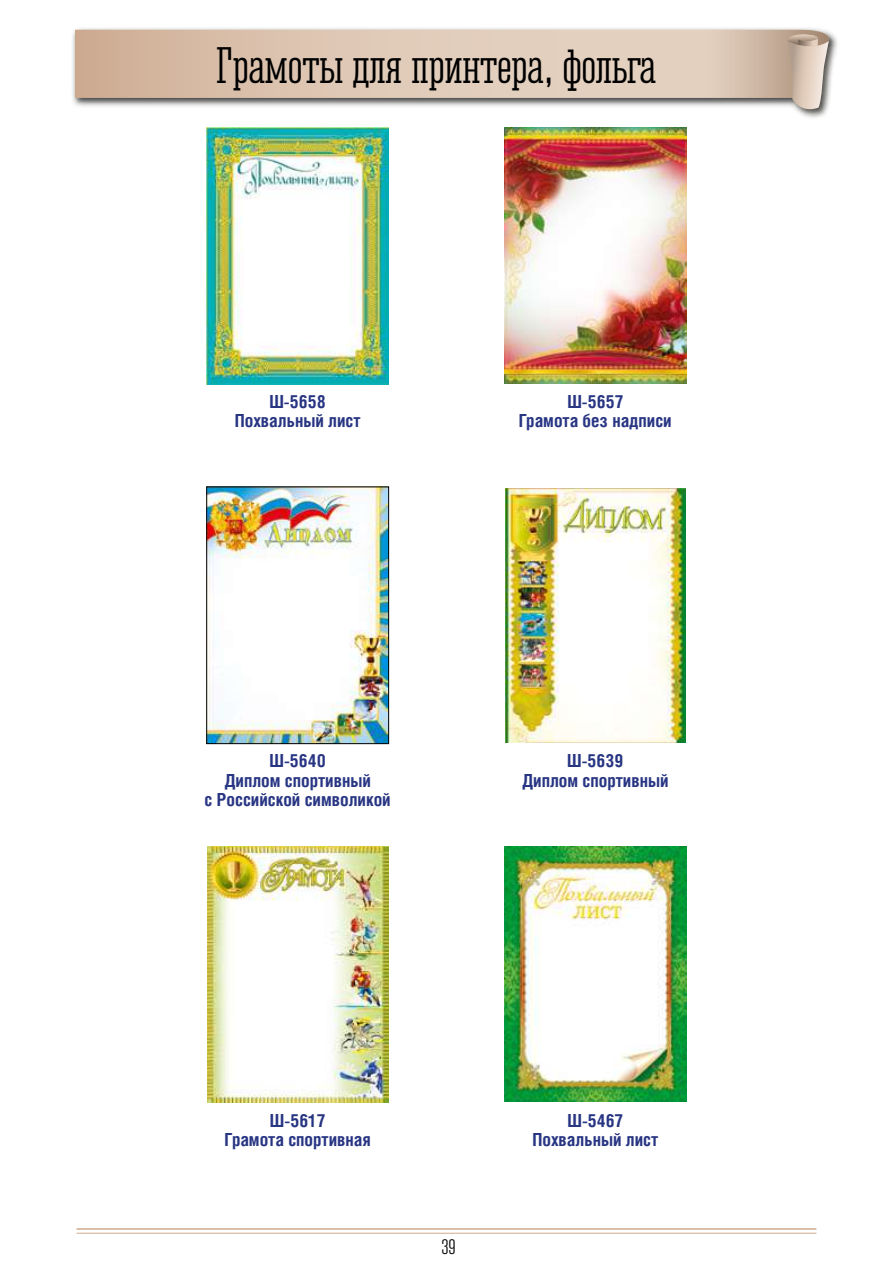
<style>
.page{position:relative;width:893px;height:1263px;background:#fff}
.page>*{position:absolute;margin:0;border:0;box-sizing:border-box;transform-origin:0 0}
.t1{font:47.85px "Corki";letter-spacing:-.005em;color:#000}
.t2{font:19.5px "Corki";color:#000}
.t3{font:700 18px/19.5px "Helios Cond C";color:#283583;text-align:center}
</style>
<div class="page">
<img style="left:72px;top:28px;width:765px;height:90px">
<svg style="left:75px;top:29px;width:757px;height:72px;background:#8d8c8a"></svg>
<svg style="left:584px;top:30px;width:245px;height:68px;background:#dcc7b6"></svg>
<div style="left:75px;top:30px;width:509px;height:68px;background:linear-gradient(to right,#d0b098,#e8d7c7)"></div>
<svg style="left:786px;top:34px;width:43px;height:80px;background:#c9baad"></svg>
<hr style="left:77px;top:1233px;width:739px;height:1px;background:#cfaa8f">
<hr style="left:77px;top:1228px;width:739px;height:2px;background:#cfaa8f">
<img style="left:505px;top:488px;width:181px;height:254px">
<img style="left:207px;top:847px;width:181px;height:255px">
<img style="left:207px;top:128px;width:182px;height:256px">
<img style="left:504px;top:128px;width:182px;height:256px">
<img style="left:209px;top:489px;width:178px;height:253px">
<div style="left:207px;top:487px;width:182px;height:257px;border:1px solid #000"></div>
<img style="left:504px;top:846px;width:182px;height:255px">
<h1 class="t1" style="left:216px;top:38px;width:442px">Грамоты для принтера, фольга</h1>
<p class="t3" style="left:235px;top:391px;width:127px">Ш-5658<br>Похвальный лист</p>
<p class="t3" style="left:519px;top:391px;width:154px">Ш-5657<br>Грамота без надписи</p>
<p class="t3" style="left:205px;top:751px;width:188px">Ш-5640<br>Диплом спортивный<br>с Российской символикой</p>
<p class="t3" style="left:522px;top:751px;width:148px">Ш-5639<br>Диплом спортивный</p>
<p class="t3" style="left:225px;top:1110px;width:148px">Ш-5617<br>Грамота спортивная</p>
<p class="t2" style="left:441px;top:1236px;width:16px">39</p>
<p class="t3" style="left:532px;top:1110px;width:127px">Ш-5467<br>Похвальный лист</p>
</div>
